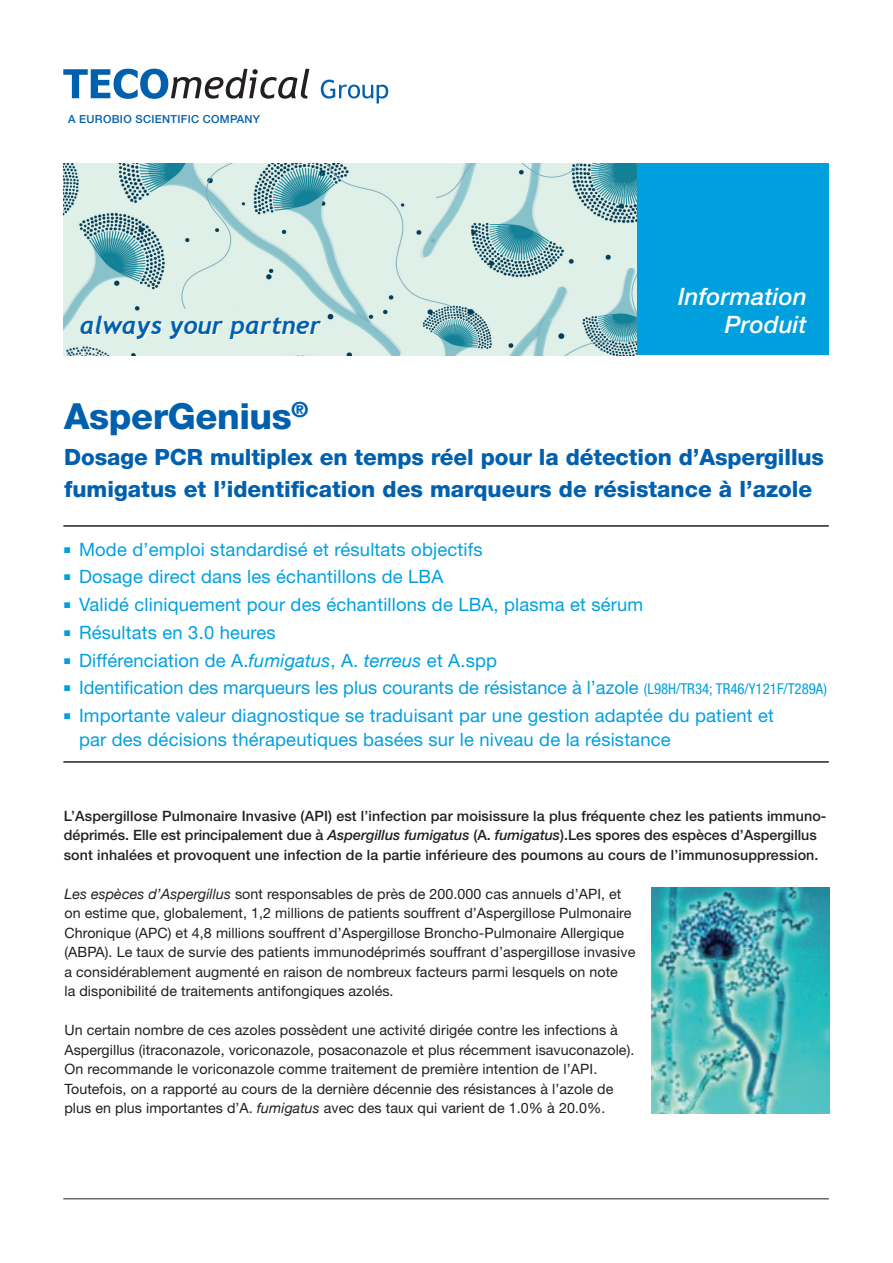
<style>
.page{position:relative;width:893px;height:1263px;background:#fff}
.page>*{position:absolute;margin:0;border:0;box-sizing:border-box;transform-origin:0 0}
.t1{font:800 36px "Helvetica Neue LT Pro";letter-spacing:-.01em;color:#0160ae}
.t2{font:italic 700 24.9px "Trebuchet";color:#0160ae}
.t3{font:italic 500 24px/28.5px "Helvetica Neue LT Std";letter-spacing:.005em;color:#fff;text-align:right}
.t4{font:800 22.5px/31.5px "Helvetica Neue LT Pro";letter-spacing:-.005em;color:#0160ae}
.t5{font:18.3px/24px "Helvetica Neue LT Pro";letter-spacing:.01em;color:#00a0df}
.t6{font:14.25px/19.5px "Helvetica Neue LT Pro";letter-spacing:.005em;color:#231f20}
.t7{font:500 14.25px/19.5px "Helvetica Neue LT Pro";letter-spacing:.01em;color:#231f20}
.t8{font:500 11.1px "Helvetica Neue LT Pro";letter-spacing:.03em;color:#0160ae}
.s1{font-family:"Helvetica Neue";font-style:italic}
.s2{font-family:"Helvetica Neue";font-stretch:condensed;font-size:15px}
.s3{font-family:"Helvetica Neue LT Std";font-style:italic}
</style>
<div class="page">
<img style="left:63px;top:164px;width:574px;height:191px">
<hr style="left:63px;top:525px;width:766px;height:2px;background:#231f20">
<hr style="left:63px;top:761px;width:766px;height:2px;background:#231f20">
<div style="left:637px;top:164px;width:191px;height:191px;background:#00a0df"></div>
<hr style="left:63px;top:1198px;width:766px;height:1px;background:#231f20">
<img style="left:651px;top:888px;width:178px;height:225px">
<svg style="left:63px;top:69px;width:246px;height:30px"></svg>
<svg style="left:321px;top:80px;width:67px;height:24px"></svg>
<p class="t8" style="left:68px;top:112px;width:194px">A EUROBIO SCIENTIFIC COMPANY</p>
<h2 class="t2" style="left:80px;top:310px;width:242px">always your partner</h2>
<h3 class="t3" style="left:678px;top:282px;width:130px">Information<br>Produit</h3>
<h1 class="t1" style="left:64px;top:395px;width:246px">AsperGenius<sup>®</sup></h1>
<h3 class="t4" style="left:64px;top:441px;width:761px">Dosage PCR multiplex en temps réel pour la détection d’Aspergillus fumigatus et l’identification des marqueurs de résistance à l’azole</h3>
<p class="t5" style="left:64px;top:537px;width:420px">■ Mode d’emploi standardisé et résultats objectifs</p>
<p class="t5" style="left:64px;top:564px;width:381px">■ Dosage direct dans les échantillons de LBA</p>
<p class="t5" style="left:64px;top:592px;width:581px">■ Validé cliniquement pour des échantillons de LBA, plasma et sérum</p>
<p class="t5" style="left:64px;top:620px;width:213px">■ Résultats en 3.0 heures</p>
<p class="t5" style="left:64px;top:648px;width:434px">■ Différenciation de A.<span class="s1">fumigatus</span>, A. <span class="s1">terreus</span> et A.spp</p>
<p class="t5" style="left:64px;top:675px;width:764px">■ Identification des marqueurs les plus courants de résistance à l’azole <span class="s2">(L98H/TR34; TR46/Y121F/T289A)</span></p>
<p class="t5" style="left:79px;top:703px;width:696px;text-indent:-15px">■ Importante valeur diagnostique se traduisant par une gestion adaptée du patient et par des décisions thérapeutiques basées sur le niveau de la résistance</p>
<p class="t7" style="left:64px;top:806px;width:764px">L’Aspergillose Pulmonaire Invasive (API) est l’infection par moisissure la plus fréquente chez les patients immuno&shy;déprimés. Elle est principalement due à <span class="s3">Aspergillus fumigatus</span> (A. <span class="s1">fumigatus</span>).Les spores des espèces d’Aspergillus sont inhalées et provoquent une infection de la partie inférieure des poumons au cours de l’immunosuppression.</p>
<p class="t6" style="left:64px;top:884px;width:572px"><span class="s1">Les espèces d’Aspergillus</span> sont responsables de près de 200.000 cas annuels d’API, et on estime que, globalement, 1,2 millions de patients souffrent d’Aspergillose Pulmonaire Chronique (APC) et 4,8 millions souffrent d’Aspergillose Broncho-Pulmonaire Allergique (ABPA). Le taux de survie des patients immunodéprimés souffrant d’aspergillose invasive a considérablement augmenté en raison de nombreux facteurs parmi lesquels on note<br>la disponibilité de traitements antifongiques azolés.</p>
<p class="t6" style="left:64px;top:1020px;width:571px">Un certain nombre de ces azoles possèdent une activité dirigée contre les infections à Aspergillus (itraconazole, voriconazole, posaconazole et plus récemment isavuconazole).<br>On recommande le voriconazole comme traitement de première intention de l’API.<br>Toutefois, on a rapporté au cours de la dernière décennie des résistances à l’azole de plus en plus importantes d’A. <span class="s1">fumigatus</span> avec des taux qui varient de 1.0% à 20.0%.</p>
</div>
